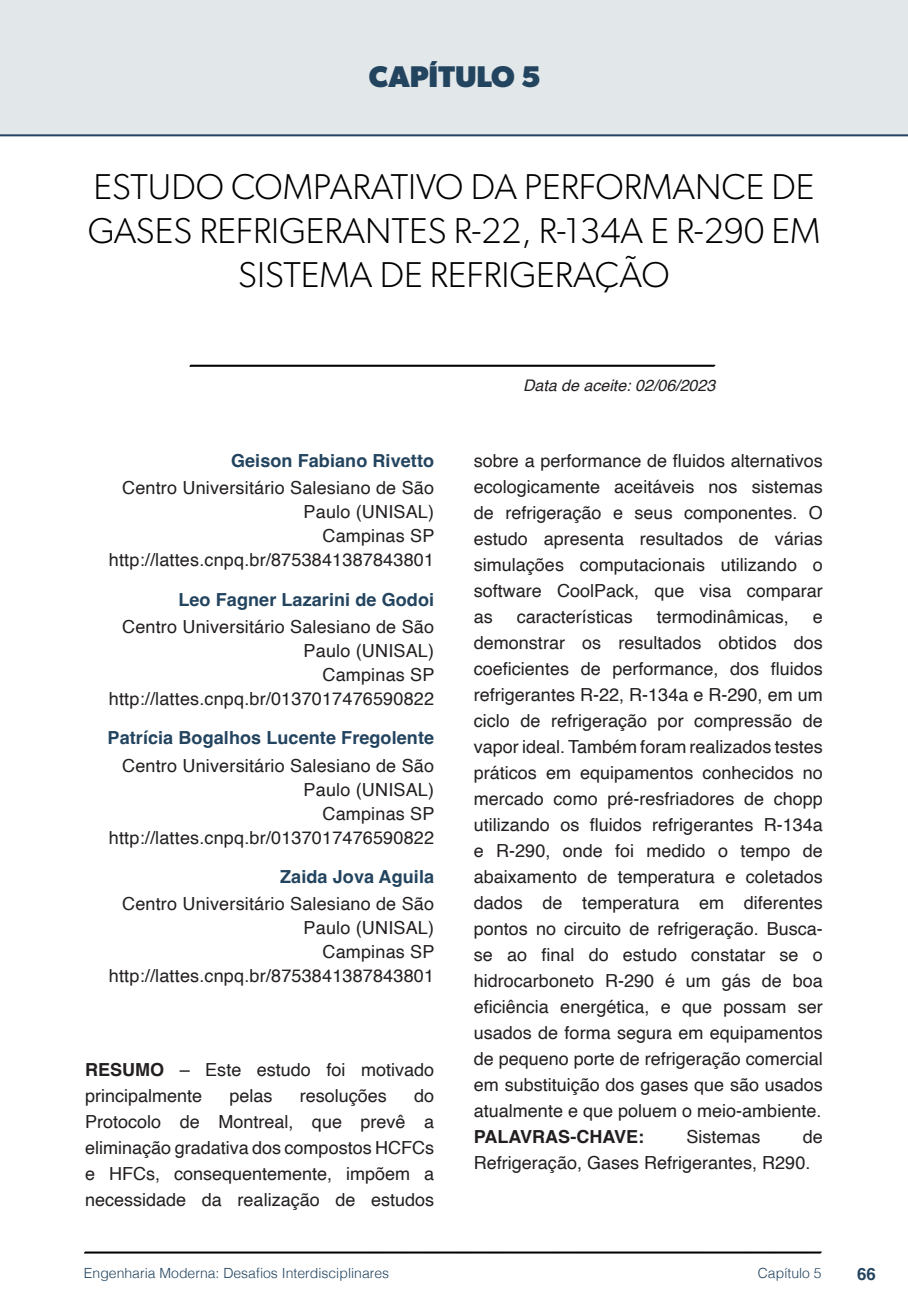
<style>
.page{position:relative;width:908px;height:1304px;background:#fff}
.page>*{position:absolute;margin:0;border:0;box-sizing:border-box;transform-origin:0 0}
.t1{font:300 36px/44px "Gibson";color:#000;text-align:center}
.t2{font:700 30px "Gibson";color:#23445f}
.t3{font:18px/26px "Helvetica";letter-spacing:.01em;color:#231f20;text-align:right}
.t4{font:700 18px "Helvetica";letter-spacing:.005em;color:#23445f}
.t5{font:700 18px "Helvetica";color:#231f20}
.t6{font:700 16.8px "Helvetica";color:#23445f}
.t7{font:italic 16px "Helvetica";color:#231f20}
.t8{font:300 14px "Helvetica";color:#23445f}
.s1{font-weight:700}
</style>
<div class="page">
<svg style="left:84px;top:1251px;width:737px;height:3px;background:#515151"></svg>
<svg style="left:189px;top:364px;width:526px;height:3px;background:#4f4f4f"></svg>
<div style="left:0;top:0;width:907px;height:136px;background:#e2e7e9"></div>
<div style="left:44px;top:72px;width:68px;height:61px;background:#e2e7e9"></div>
<h2 class="t2" style="left:369px;top:58px;width:173px">CAPÍTULO 5</h2>
<h1 class="t1" style="left:88px;top:164px;width:733px">ESTUDO COMPARATIVO DA PERFORMANCE DE<br>GASES REFRIGERANTES R-22, R-134A E R-290 EM<br>SISTEMA DE REFRIGERAÇÃO</h1>
<p class="t4" style="left:231px;top:450px;width:204px">Geison Fabiano Rivetto</p>
<p class="t3" style="left:109px;top:477px;width:327px;line-height:24px">Centro Universitário Salesiano de São<br>Paulo (UNISAL)<br>Campinas SP http://lattes.cnpq.br/8753841387843801</p>
<p class="t4" style="left:178px;top:588px;width:257px">Leo Fagner Lazarini de Godoi</p>
<p class="t3" style="left:109px;top:615px;width:327px;line-height:24px">Centro Universitário Salesiano de São<br>Paulo (UNISAL)<br>Campinas SP http://lattes.cnpq.br/0137017476590822</p>
<p class="t4" style="left:108px;top:727px;width:328px">Patrícia Bogalhos Lucente Fregolente</p>
<p class="t3" style="left:109px;top:754px;width:327px;line-height:24px">Centro Universitário Salesiano de São<br>Paulo (UNISAL)<br>Campinas SP http://lattes.cnpq.br/0137017476590822</p>
<p class="t4" style="left:280px;top:866px;width:155px">Zaida Jova Aguila</p>
<p class="t3" style="left:109px;top:893px;width:327px;line-height:24px">Centro Universitário Salesiano de São<br>Paulo (UNISAL)<br>Campinas SP http://lattes.cnpq.br/8753841387843801</p>
<p class="t3" style="left:85px;top:1058px;width:350px;text-align:left"><span class="s1">RESUMO</span> – Este estudo foi motivado principalmente</p>
<p class="t3" style="left:85px;top:1084px;width:350px;text-align:justify;text-indent:329px">do Protocolo de Montreal, que prevê a eliminação gradativa dos compostos HCFCs e HFCs, consequentemente, impõem a necessidade da realização de estudos</p>
<p class="t3" style="left:229px;top:1084px;width:45px">pelas</p>
<p class="t3" style="left:300px;top:1084px;width:89px">resoluções</p>
<p class="t7" style="left:523px;top:373px;width:194px">Data de aceite: 02/06/2023</p>
<p class="t3" style="left:473px;top:448px;width:350px;text-align:justify">sobre a performance de fluidos alternativos ecologicamente aceitáveis nos sistemas de refrigeração e seus componentes. O estudo apresenta resultados de várias simulações computacionais utilizando o software CoolPack, que visa comparar as</p>
<p class="t3" style="left:516px;top:604px;width:118px">características</p>
<p class="t3" style="left:656px;top:604px;width:134px">termodinâmicas,</p>
<p class="t3" style="left:473px;top:604px;width:350px;text-align:justify;text-indent:339px">e demonstrar os resultados obtidos dos coeficientes de performance, dos fluidos refrigerantes R-22, R-134a e R-290, em um ciclo de refrigeração por compressão de vapor ideal. Também foram realizados testes práticos em equipamentos conhecidos no mercado como pré-resfriadores de chopp utilizando os fluidos refrigerantes R-134a e R-290, onde foi medido o tempo de abaixamento de temperatura e coletados dados de temperatura em diferentes pontos no circuito de refrigeração. Busca&shy;se ao final do estudo constatar se o hidrocarboneto R-290 é um gás de boa eficiência energética, e que possam ser usados de forma segura em equipamentos de pequeno porte de refrigeração comercial em substituição dos gases que são usados atualmente e que poluem o meio-ambiente.</p>
<p class="t5" style="left:473px;top:1125px;width:172px">PALAVRAS-CHAVE:</p>
<p class="t3" style="left:686px;top:1124px;width:76px">Sistemas</p>
<p class="t3" style="left:473px;top:1124px;width:350px;text-align:left;text-indent:329px">de<br>Refrigeração, Gases Refrigerantes, R290.</p>
<p class="t8" style="left:84px;top:1261px;width:306px">Engenharia Moderna: Desafios Interdisciplinares</p>
<p class="t8" style="left:757px;top:1261px;width:65px">Capítulo 5</p>
<p class="t6" style="left:856px;top:1264px;width:20px">66</p>
</div>
